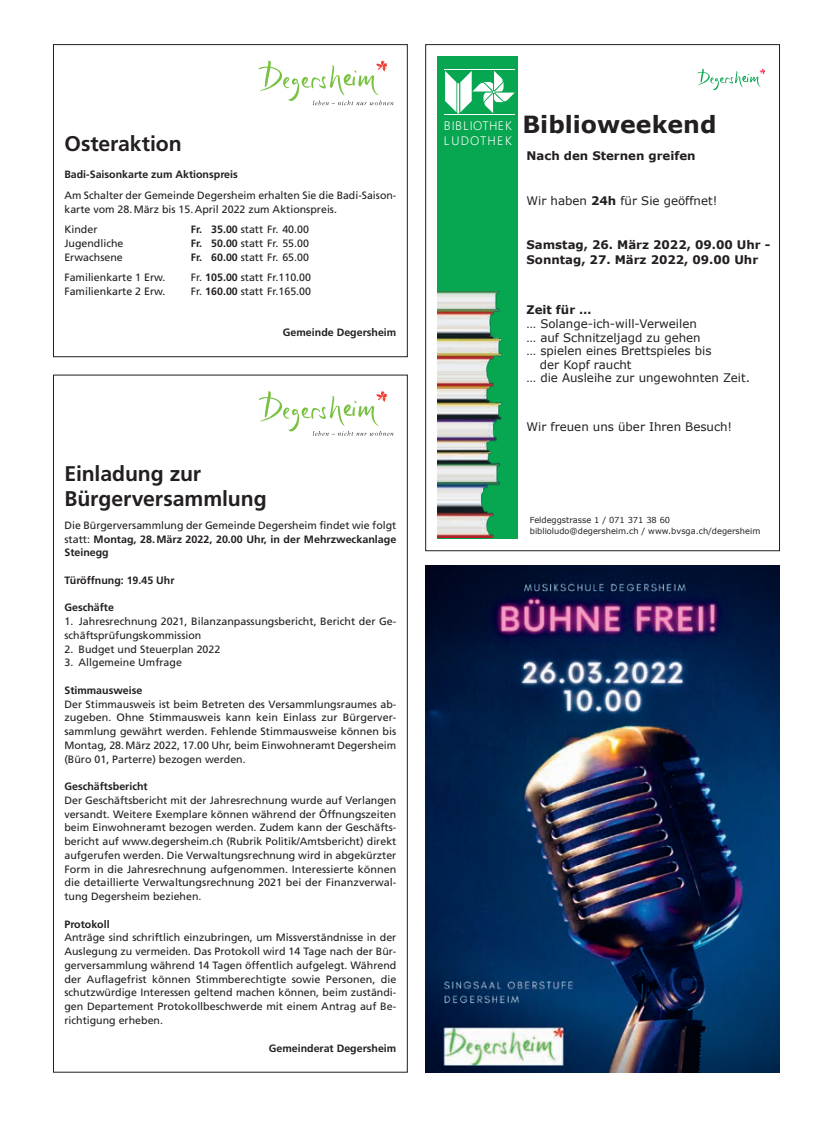
<style>
.page{position:relative;width:833px;height:1134px;background:#fff}
.page>*{position:absolute;margin:0;border:0;box-sizing:border-box;transform-origin:0 0}
.t1{font:700 23.62px "Verdana";color:#231f20}
.t2{font:700 21.25px/25px "Frutiger LT Std";letter-spacing:-.005em;color:#231f20}
.t3{font:300 12px/15px "Malgun Gothic";letter-spacing:.08em;color:#fff}
.t4{font:11.75px "Verdana";color:#231f20}
.t5{font:700 11.75px/14.8px "Verdana";color:#231f20}
.t6{font:10.62px/13.8px "Frutiger LT Std";color:#231f20;text-align:justify}
.t7{font:700 10.62px "Frutiger LT Std";color:#231f20}
.t8{font:8.25px/10.8px "Verdana";color:#231f20}
.s1{font-weight:700}
</style>
<div class="page">
<div style="left:53px;top:44px;width:354px;height:313px;border:1px solid #231f20"></div>
<svg style="left:259px;top:391px;width:134px;height:45px"></svg>
<svg style="left:259px;top:61px;width:134px;height:44px"></svg>
<img style="left:425px;top:566px;width:355px;height:506px">
<div style="left:437px;top:56px;width:81px;height:482px;background:#07a650"></div>
<svg style="left:445px;top:71px;width:70px;height:43px"></svg>
<hr style="left:444px;top:69px;width:71px;height:1px;background:#fff">
<hr style="left:444px;top:115px;width:71px;height:1px;background:#fff">
<svg style="left:697px;top:69px;width:68px;height:21px"></svg>
<img style="left:437px;top:292px;width:65px;height:246px">
<h2 class="t2" style="left:64px;top:131px;width:119px">Osteraktion</h2>
<p class="t7" style="left:64px;top:168px;width:175px">Badi-Saisonkarte zum Aktionspreis</p>
<p class="t6" style="left:64px;top:188px;width:333px">Am Schalter der Gemeinde Degersheim erhalten Sie die Badi-Saison&shy;karte vom 28.März bis 15.April 2022 zum Aktionspreis.</p>
<p class="t6" style="left:64px;top:223px;width:35px">Kinder</p>
<p class="t6" style="left:191px;top:223px;width:120px"><span class="s1">Fr. 35.00</span> statt Fr. 40.00</p>
<p class="t6" style="left:64px;top:236px;width:61px">Jugendliche</p>
<p class="t6" style="left:191px;top:236px;width:120px"><span class="s1">Fr. 50.00</span> statt Fr. 55.00</p>
<p class="t6" style="left:64px;top:250px;width:60px">Erwachsene</p>
<p class="t6" style="left:191px;top:250px;width:120px"><span class="s1">Fr. 60.00</span> statt Fr. 65.00</p>
<p class="t6" style="left:64px;top:271px;width:102px">Familienkarte 1 Erw.</p>
<p class="t6" style="left:191px;top:271px;width:122px">Fr. <span class="s1">105.00</span> statt Fr.110.00</p>
<p class="t6" style="left:64px;top:285px;width:102px">Familienkarte 2 Erw.</p>
<p class="t6" style="left:191px;top:285px;width:122px">Fr. <span class="s1">160.00</span> statt Fr.165.00</p>
<p class="t7" style="left:283px;top:326px;width:115px">Gemeinde Degersheim</p>
<h2 class="t2" style="left:64px;top:461px;width:204px">Einladung zur<br>Bürgerversammlung</h2>
<p class="t6" style="left:64px;top:518px;width:333px">Die Bürgerversammlung der Gemeinde Degersheim findet wie folgt statt: <span class="s1">Montag, 28.März 2022, 20.00 Uhr, in der Mehrzweckanlage Steinegg</span></p>
<p class="t7" style="left:64px;top:574px;width:112px">Türöffnung: 19.45 Uhr</p>
<p class="t7" style="left:64px;top:601px;width:51px">Geschäfte</p>
<p class="t6" style="left:64px;top:615px;width:333px">1. Jahresrechnung 2021, Bilanzanpassungsbericht, Bericht der Ge&shy;schäftsprüfungskommission</p>
<p class="t6" style="left:64px;top:642px;width:157px">2. Budget und Steuerplan 2022</p>
<p class="t6" style="left:64px;top:656px;width:119px">3. Allgemeine Umfrage</p>
<p class="t7" style="left:64px;top:684px;width:79px">Stimmausweise</p>
<p class="t6" style="left:64px;top:697px;width:333px">Der Stimmausweis ist beim Betreten des Versammlungsraumes ab&shy;zugeben. Ohne Stimmausweis kann kein Einlass zur Bürgerver&shy;sammlung gewährt werden. Fehlende Stimmausweise können bis Montag, 28.März 2022, 17.00 Uhr, beim Einwohneramt Degersheim (Büro 01, Parterre) bezogen werden.</p>
<p class="t7" style="left:64px;top:780px;width:85px">Geschäftsbericht</p>
<p class="t6" style="left:64px;top:793px;width:333px">Der Geschäftsbericht mit der Jahresrechnung wurde auf Verlangen versandt. Weitere Exemplare können während der Öffnungszeiten beim Einwohneramt bezogen werden. Zudem kann der Geschäfts&shy;bericht auf www.degersheim.ch (Rubrik Politik/Amtsbericht) direkt aufgerufen werden. Die Verwaltungsrechnung wird in abgekürzter Form in die Jahresrechnung aufgenommen. Interessierte können die detaillierte Verwaltungsrechnung 2021 bei der Finanzverwal&shy;tung Degersheim beziehen.</p>
<p class="t7" style="left:64px;top:918px;width:47px">Protokoll</p>
<p class="t6" style="left:64px;top:931px;width:333px">Anträge sind schriftlich einzubringen, um Missverständnisse in der Auslegung zu vermeiden. Das Protokoll wird 14 Tage nach der Bür&shy;gerversammlung während 14 Tagen öffentlich aufgelegt. Während der Auflagefrist können Stimmberechtigte sowie Personen, die schutzwürdige Interessen geltend machen können, beim zuständi&shy;gen Departement Protokollbeschwerde mit einem Antrag auf Be&shy;richtigung erheben.</p>
<p class="t7" style="left:269px;top:1041px;width:129px">Gemeinderat Degersheim</p>
<p class="t3" style="left:444px;top:119px;width:70px">BIBLIOTHEK<br>LUDOTHEK</p>
<h1 class="t1" style="left:522px;top:108px;width:196px">Biblioweekend</h1>
<p class="t5" style="left:526px;top:149px;width:171px">Nach den Sternen greifen</p>
<p class="t4" style="left:526px;top:192px;width:192px">Wir haben <span class="s1">24h</span> für Sie geöffnet!</p>
<p class="t5" style="left:526px;top:237px;width:245px">Samstag, 26. März 2022, 09.00 Uhr -<br>Sonntag, 27. März 2022, 09.00 Uhr</p>
<p class="t5" style="left:526px;top:303px;width:67px">Zeit für …</p>
<p class="t4" style="left:526px;top:316px;width:172px">… Solange-ich-will-Verweilen</p>
<p class="t4" style="left:526px;top:329px;width:176px">… auf Schnitzeljagd zu gehen</p>
<p class="t4" style="left:526px;top:343px;width:186px">… spielen eines Brettspieles bis</p>
<p class="t4" style="left:540px;top:356px;width:93px">der Kopf raucht</p>
<p class="t4" style="left:526px;top:370px;width:225px">… die Ausleihe zur ungewohnten Zeit.</p>
<p class="t4" style="left:526px;top:419px;width:207px">Wir freuen uns über Ihren Besuch!</p>
<p class="t8" style="left:530px;top:514px;width:232px">Feldeggstrasse 1 / 071 371 38 60 biblioludo@degersheim.ch / www.bvsga.ch/degersheim</p>
</div>
